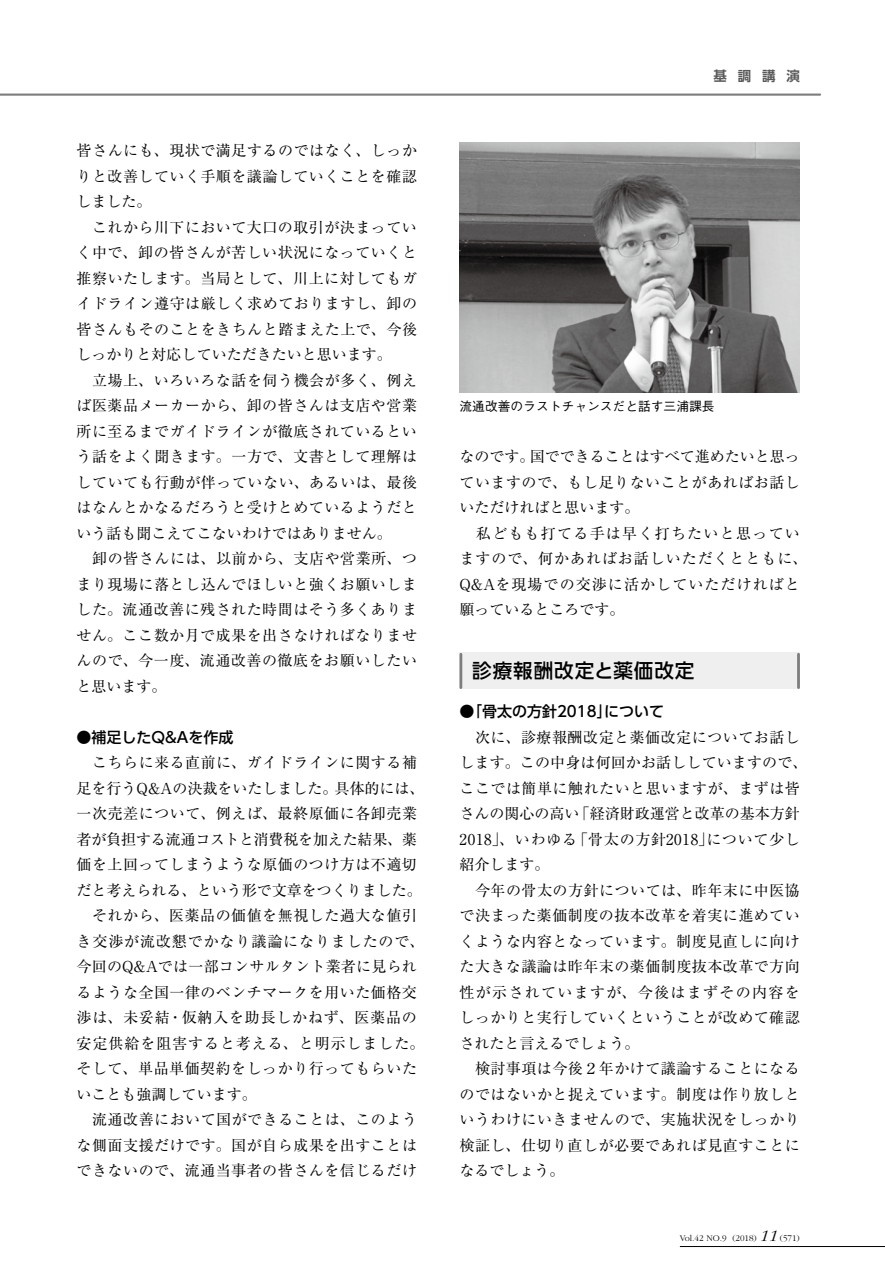
<style>
.page{position:relative;width:885px;height:1263px;background:#fff}
.page>*{position:absolute;margin:0;border:0;box-sizing:border-box;transform-origin:0 0}
.t1{font:500 19.5px "UD Shin Go Pro";letter-spacing:.05em;color:#000}
.t2{font:15px/25.5px "Ryumin Pro";letter-spacing:.035em;color:#000}
.t3{font:500 15px "UD Shin Go Pro";color:#000}
.t4{font:700 13.5px "UD Shin Go Pro De";color:#595757}
.t5{font:500 12.75px "Gothic BBB Pro";color:#000}
.t6{font:300 9px "Garamond";color:#000}
.s1{font-style:italic;font-size:16.5px}
</style>
<div class="page">
<div style="left:459px;top:653px;width:340px;height:36px;background:#efefef"></div>
<hr style="left:459px;top:654px;width:3px;height:34px;background:#7d7d7d">
<hr style="left:797px;top:654px;width:2px;height:34px;background:#7d7d7d">
<hr style="left:0;top:94px;width:820px;height:2px;background:#7d7d7d">
<hr style="left:679px;top:1246px;width:205px;height:1px;background:#000">
<img style="left:459px;top:143px;width:340px;height:250px">
<p class="t2" style="left:77px;top:137px;width:342px">皆さんにも、現状で満足するのではなく、しっかりと改善していく手順を議論していくことを確認しました。<br>　これから川下において大口の取引が決まっていく中で、卸の皆さんが苦しい状況になっていくと推察いたします。当局として、川上に対してもガイドライン遵守は厳しく求めておりますし、卸の皆さんもそのことをきちんと踏まえた上で、今後しっかりと対応していただきたいと思います。<br>　立場上、いろいろな話を伺う機会が多く、例えば医薬品メーカーから、卸の皆さんは支店や営業所に至るまでガイドラインが徹底されているという話をよく聞きます。一方で、文書として理解はしていても行動が伴っていない、あるいは、最後はなんとかなるだろうと受けとめているようだという話も聞こえてこないわけではありません。<br>　卸の皆さんには、以前から、支店や営業所、つまり現場に落とし込んでほしいと強くお願いしました。流通改善に残された時間はそう多くありません。ここ数か月で成果を出さなければなりませんので、今一度、流通改善の徹底をお願いしたいと思います。</p>
<p class="t3" style="left:77px;top:725px;width:158px">●補足したQ&amp;Aを作成</p>
<p class="t2" style="left:76px;top:749px;width:349px">　こちらに来る直前に、ガイドラインに関する補足を行うQ&amp;Aの決裁をいたしました。具体的には、一次売差について、例えば、最終原価に各卸売業者が負担する流通コストと消費税を加えた結果、薬価を上回ってしまうような原価のつけ方は不適切だと考えられる、という形で文章をつくりました。　それから、医薬品の価値を無視した過大な値引き交渉が流改懇でかなり議論になりましたので、今回のQ&amp;Aでは一部コンサルタント業者に見られるような全国一律のベンチマークを用いた価格交渉は、未妥結・仮納入を助長しかねず、医薬品の安定供給を阻害すると考える、と明示しました。そして、単品単価契約をしっかり行ってもらいたいことも強調しています。<br>　流通改善において国ができることは、このような側面支援だけです。国が自ら成果を出すことはできないので、流通当事者の皆さんを信じるだけ</p>
<p class="t4" style="left:713px;top:65px;width:88px">基調講演</p>
<p class="t5" style="left:459px;top:396px;width:256px">流通改善のラストチャンスだと話す三浦課長</p>
<p class="t2" style="left:459px;top:443px;width:349px">なのです。国でできることはすべて進めたいと思っていますので、もし足りないことがあればお話しいただければと思います。<br>　私どもも打てる手は早く打ちたいと思っていますので、何かあればお話しいただくとともに、<br>Q&amp;Aを現場での交渉に活かしていただければと願っているところです。</p>
<h1 class="t1" style="left:472px;top:655px;width:224px">診療報酬改定と薬価改定</h1>
<p class="t3" style="left:459px;top:699px;width:206px">●「骨太の方針2018」について</p>
<p class="t2" style="left:459px;top:723px;width:349px">　次に、診療報酬改定と薬価改定についてお話しします。この中身は何回かお話ししていますので、ここでは簡単に触れたいと思いますが、まずは皆さんの関心の高い「経済財政運営と改革の基本方針<br>2018」、いわゆる「骨太の方針2018」について少し紹介します。<br>　今年の骨太の方針については、昨年末に中医協で決まった薬価制度の抜本改革を着実に進めていくような内容となっています。制度見直しに向けた大きな議論は昨年末の薬価制度抜本改革で方向性が示されていますが、今後はまずその内容をしっかりと実行していくということが改めて確認されたと言えるでしょう。<br>　検討事項は今後２年かけて議論することになるのではないかと捉えています。制度は作り放しというわけにいきませんので、実施状況をしっかり検証し、仕切り直しが必要であれば見直すことになるでしょう。</p>
<p class="t6" style="left:679px;top:1233px;width:121px">Vol.42 NO.9 (2018) <span class="s1">11</span> (571)</p>
</div>
